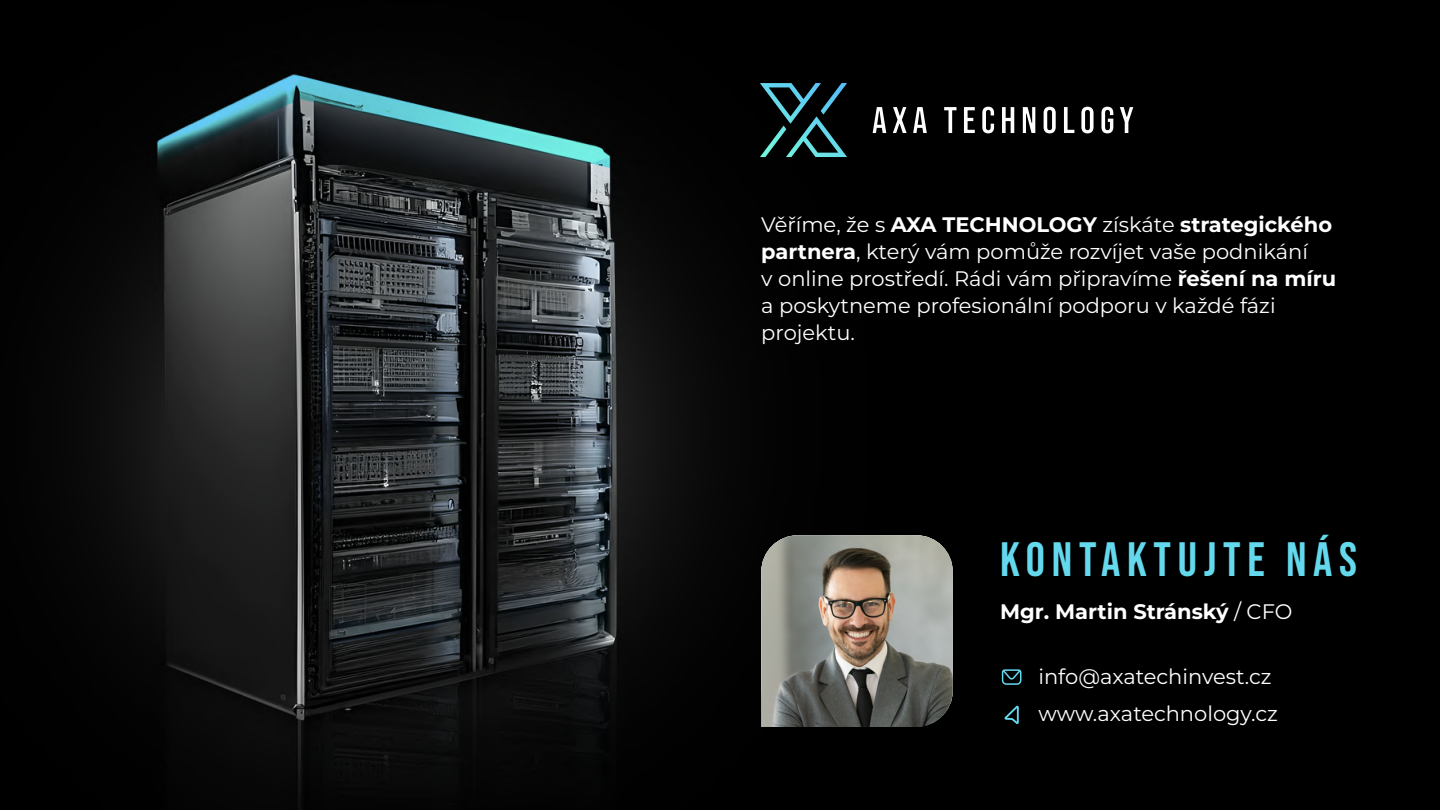
<style>
.page{position:relative;width:1440px;height:810px;background:#000}
.page>*{position:absolute;margin:0;border:0;box-sizing:border-box;transform-origin:0 0}
.t1{font:48px "Bebas Neue";letter-spacing:.14em;color:#64d9ed}
.t2{font:21px/27px "Montserrat";color:#fff}
.t3{font:700 21px "Montserrat";color:#fff}
.s1{font-weight:700}
.s2{font-weight:400}
</style>
<div class="page">
<img style="left:84px;top:74px;width:1050px;height:736px">
<svg style="left:1002px;top:669px;width:19px;height:16px"></svg>
<img style="left:761px;top:535px;width:192px;height:192px">
<svg style="left:1004px;top:706px;width:15px;height:18px"></svg>
<svg style="left:760px;top:83px;width:87px;height:74px"></svg>
<svg style="left:893px;top:107px;width:14px;height:26px"></svg>
<svg style="left:913px;top:107px;width:14px;height:26px"></svg>
<svg style="left:944px;top:107px;width:13px;height:26px"></svg>
<svg style="left:964px;top:107px;width:11px;height:26px"></svg>
<svg style="left:982px;top:107px;width:12px;height:26px"></svg>
<svg style="left:1002px;top:107px;width:12px;height:26px"></svg>
<svg style="left:1023px;top:107px;width:12px;height:26px"></svg>
<svg style="left:1044px;top:107px;width:12px;height:26px"></svg>
<svg style="left:1064px;top:107px;width:10px;height:26px"></svg>
<svg style="left:1081px;top:107px;width:13px;height:26px"></svg>
<svg style="left:1101px;top:107px;width:12px;height:26px"></svg>
<svg style="left:1120px;top:107px;width:13px;height:26px"></svg>
<svg style="left:873px;top:107px;width:13px;height:26px"></svg>
<p class="t2" style="left:761px;top:211px;width:577px">Věříme, že s <span class="s1">AXA TECHNOLOGY</span> získáte <span class="s1">strategického partnera</span>, který vám pomůže rozvíjet vaše podnikání<br>v online prostředí. Rádi vám připravíme <span class="s1">řešení na míru </span>a poskytneme profesionální podporu v každé fázi projektu.</p>
<h1 class="t1" style="left:1000px;top:532px;width:358px">KONTAKTUJTE NÁS</h1>
<p class="t3" style="left:1000px;top:598px;width:294px">Mgr. Martin Stránský <span class="s2">/ CFO</span></p>
<p class="t2" style="left:1038px;top:657px;width:241px;line-height:37.8px">info@axatechinvest.cz www.axatechnology.cz</p>
</div>
